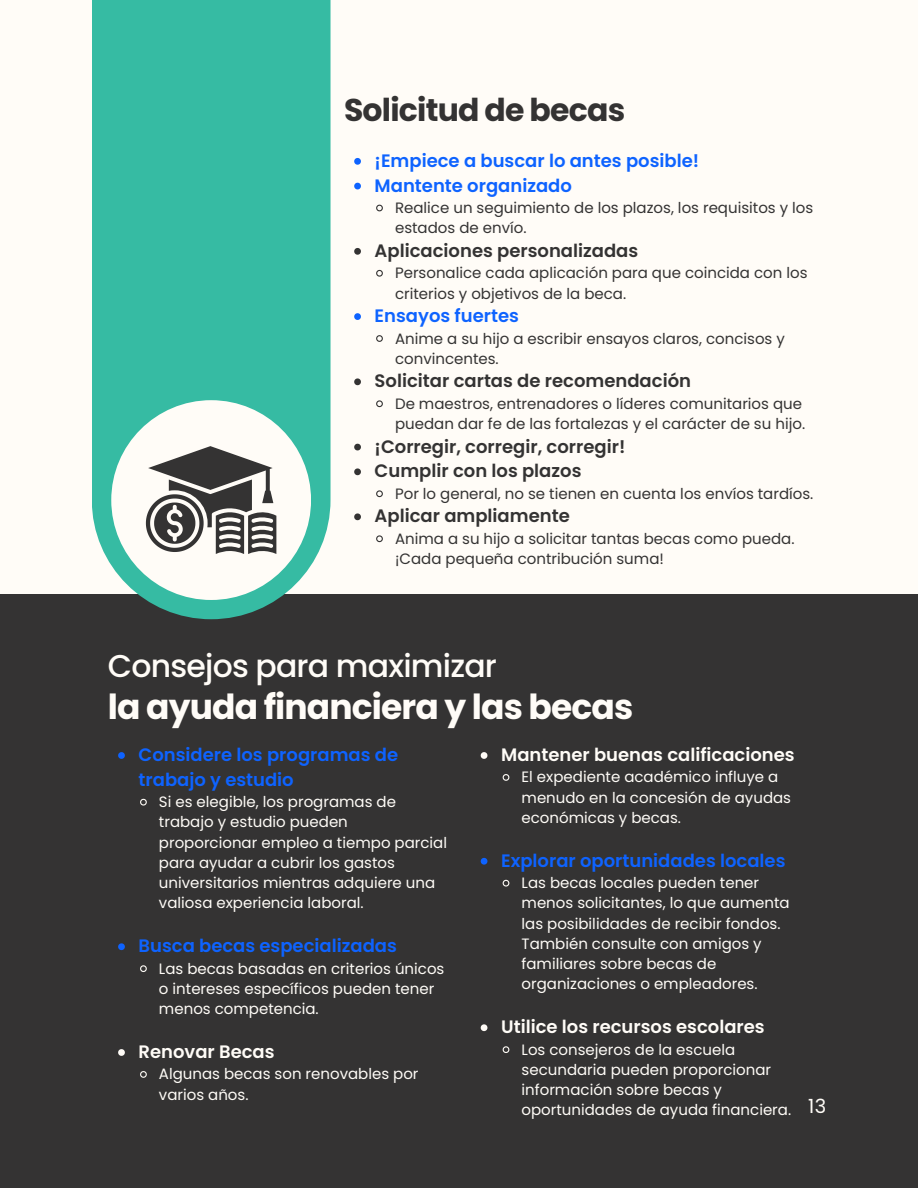
<style>
.page{position:relative;width:918px;height:1188px;background:#fffcf7}
.page>*{position:absolute;margin:0;border:0;box-sizing:border-box;transform-origin:0 0}
.t1{font:700 34.5px "Poppins";letter-spacing:-.025em;color:#fffcf7}
.t2{font:500 31.5px "Poppins";letter-spacing:-.025em;color:#fffcf7}
.t3{font:700 31.5px "Poppins";letter-spacing:-.025em;color:#343333}
.t4{font:19.5px "Poppins";color:#fffcf7}
.t5{font:600 18px/24.8px "Poppins";color:#0e63ff}
.t6{font:600 18px "Poppins";color:#343333}
.t7{font:600 18px "Poppins";color:#fffcf7}
.t8{font:15px/20.2px "Poppins";color:#fffcf7}
.t9{font:15px/20.2px "Poppins";color:#343333}
</style>
<div class="page">
<div style="left:0;top:594px;width:918px;height:594px;background:#343333"></div>
<svg style="left:354px;top:158px;width:7px;height:7px"></svg>
<svg style="left:354px;top:183px;width:7px;height:6px"></svg>
<svg style="left:376px;top:204px;width:7px;height:8px"></svg>
<svg style="left:354px;top:248px;width:7px;height:7px"></svg>
<svg style="left:376px;top:269px;width:7px;height:8px"></svg>
<svg style="left:354px;top:313px;width:7px;height:7px"></svg>
<svg style="left:376px;top:335px;width:7px;height:7px"></svg>
<svg style="left:354px;top:378px;width:7px;height:7px"></svg>
<svg style="left:376px;top:400px;width:7px;height:8px"></svg>
<svg style="left:354px;top:444px;width:7px;height:6px"></svg>
<svg style="left:354px;top:468px;width:7px;height:7px"></svg>
<svg style="left:376px;top:490px;width:7px;height:8px"></svg>
<svg style="left:354px;top:513px;width:7px;height:7px"></svg>
<svg style="left:376px;top:535px;width:7px;height:8px"></svg>
<div style="left:92px;top:0;width:239px;height:619px;background:#36bba3"></div>
<div style="left:111px;top:400px;width:200px;height:200px;background:#fffcf7;border-radius:50%"></div>
<svg style="left:146px;top:446px;width:130px;height:108px"></svg>
<svg style="left:481px;top:752px;width:6px;height:7px"></svg>
<svg style="left:502px;top:774px;width:8px;height:7px"></svg>
<svg style="left:481px;top:858px;width:6px;height:7px"></svg>
<svg style="left:502px;top:879px;width:8px;height:8px"></svg>
<svg style="left:481px;top:1024px;width:6px;height:7px"></svg>
<svg style="left:502px;top:1046px;width:8px;height:7px"></svg>
<svg style="left:118px;top:752px;width:7px;height:7px"></svg>
<svg style="left:140px;top:798px;width:7px;height:8px"></svg>
<svg style="left:118px;top:943px;width:7px;height:7px"></svg>
<svg style="left:140px;top:965px;width:7px;height:7px"></svg>
<svg style="left:118px;top:1049px;width:7px;height:7px"></svg>
<svg style="left:140px;top:1071px;width:7px;height:7px"></svg>
<p class="t3" style="left:344px;top:88px;width:283px">Solicitud de becas</p>
<h2 class="t5" style="left:375px;top:148px;width:326px">¡Empiece a buscar lo antes posible!</h2>
<h1 class="t5" style="left:375px;top:173px;width:199px">Mantente organizado</h1>
<p class="t9" style="left:395px;top:198px;width:420px">Realice un seguimiento de los plazos, los requisitos y los estados de envío.</p>
<p class="t6" style="left:375px;top:238px;width:265px">Aplicaciones personalizadas</p>
<p class="t9" style="left:395px;top:263px;width:414px">Personalice cada aplicación para que coincida con los criterios y objetivos de la beca.</p>
<p class="t5" style="left:375px;top:304px;width:146px">Ensayos fuertes</p>
<p class="t9" style="left:395px;top:328px;width:391px">Anime a su hijo a escribir ensayos claros, concisos y convincentes.</p>
<p class="t6" style="left:375px;top:369px;width:318px">Solicitar cartas de recomendación</p>
<p class="t9" style="left:395px;top:393px;width:412px">De maestros, entrenadores o líderes comunitarios que puedan dar fe de las fortalezas y el carácter de su hijo.</p>
<p class="t6" style="left:375px;top:434px;width:252px">¡Corregir, corregir, corregir!</p>
<p class="t6" style="left:375px;top:459px;width:208px">Cumplir con los plazos</p>
<p class="t9" style="left:395px;top:483px;width:420px">Por lo general, no se tienen en cuenta los envíos tardíos.</p>
<p class="t6" style="left:375px;top:504px;width:197px">Aplicar ampliamente</p>
<p class="t9" style="left:395px;top:528px;width:401px">Anima a su hijo a solicitar tantas becas como pueda. ¡Cada pequeña contribución suma!</p>
<p class="t2" style="left:108px;top:644px;width:391px">Consejos para maximizar</p>
<p class="t1" style="left:108px;top:682px;width:527px">la ayuda financiera y las becas</p>
<p class="t5" style="left:139px;top:742px;width:261px">Considere los programas de trabajo y estudio</p>
<p class="t8" style="left:159px;top:792px;width:290px">Si es elegible, los programas de trabajo y estudio pueden proporcionar empleo a tiempo parcial para ayudar a cubrir los gastos universitarios mientras adquiere una valiosa experiencia laboral.</p>
<p class="t5" style="left:139px;top:934px;width:260px">Busca becas especializadas</p>
<p class="t8" style="left:159px;top:958px;width:287px">Las becas basadas en criterios únicos o intereses específicos pueden tener menos competencia.</p>
<p class="t7" style="left:139px;top:1039px;width:138px">Renovar Becas</p>
<p class="t8" style="left:159px;top:1064px;width:261px">Algunas becas son renovables por varios años.</p>
<p class="t7" style="left:501px;top:742px;width:295px">Mantener buenas calificaciones</p>
<p class="t8" style="left:522px;top:767px;width:271px">El expediente académico influye a menudo en la concesión de ayudas económicas y becas.</p>
<p class="t5" style="left:501px;top:848px;width:286px">Explorar oportunidades locales</p>
<p class="t8" style="left:522px;top:873px;width:270px">Las becas locales pueden tener menos solicitantes, lo que aumenta las posibilidades de recibir fondos.<br>También consulte con amigos y familiares sobre becas de organizaciones o empleadores.</p>
<p class="t7" style="left:501px;top:1014px;width:265px">Utilice los recursos escolares</p>
<p class="t8" style="left:522px;top:1039px;width:271px">Los consejeros de la escuela secundaria pueden proporcionar información sobre becas y oportunidades de ayuda financiera.</p>
<p class="t4" style="left:808px;top:1093px;width:19px">13</p>
</div>
